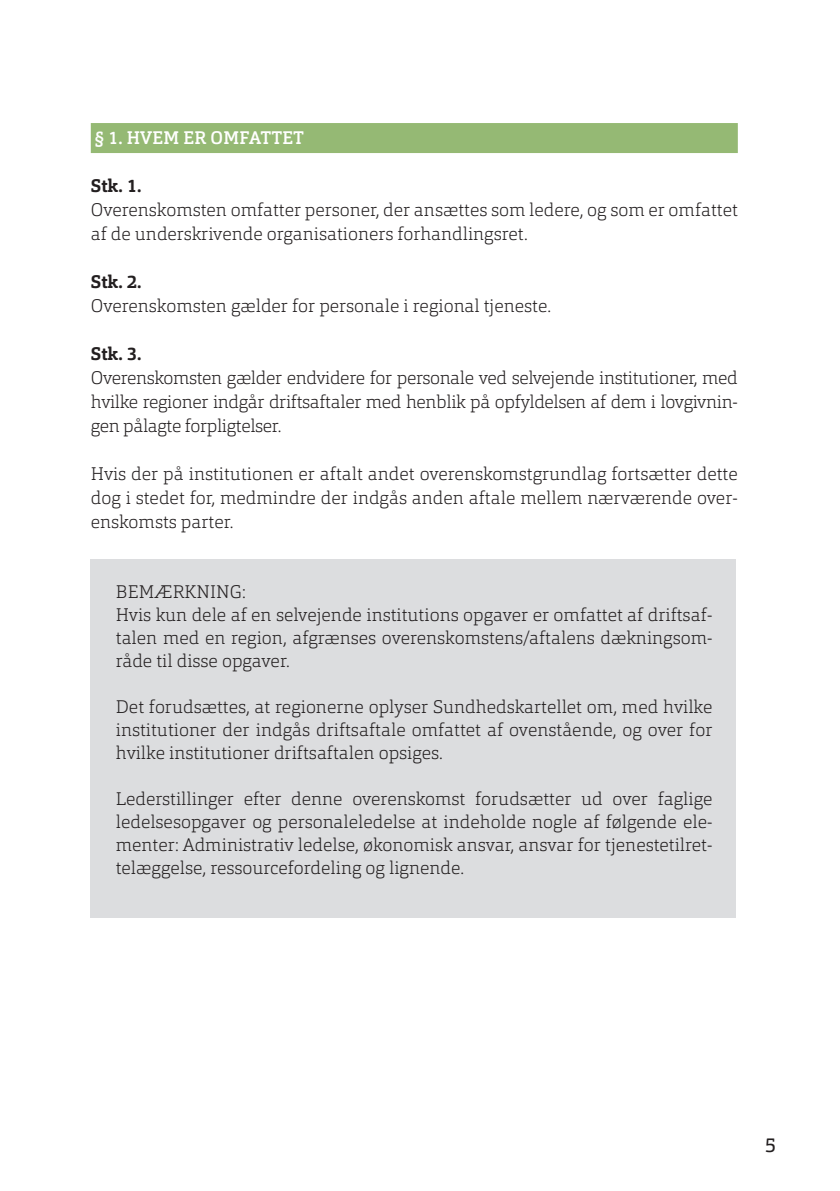
<style>
.page{position:relative;width:840px;height:1191px;background:#fff}
.page>*{position:absolute;margin:0;border:0;box-sizing:border-box;transform-origin:0 0}
.t1{font:20px "Orgon Slab";color:#231f20}
.Brødtxt{font:200 18px/23px "Orgon Slab";color:#231f20;text-align:justify}
.Brødtxt-fed{font:700 18px "Orgon Slab";color:#231f20}
.overskrift_graa{font:500 18px "Orgon Slab";letter-spacing:.005em;color:#fff}
</style>
<div class="page">
<div style="left:91px;top:123px;width:646px;height:30px;background:#95b974"></div>
<div style="left:91px;top:559px;width:644px;height:358px;background:#dcdddf"></div>
<p class="overskrift_graa" style="left:95px;top:126px;width:211px">§ 1. HVEM ER OMFATTET</p>
<p class="Brødtxt-fed" style="left:91px;top:174px;width:52px">Stk. 1.</p>
<p class="Brødtxt" style="left:91px;top:198px;width:648px;line-height:24px">Overenskomsten omfatter personer, der ansættes som ledere, og som er omfattet af de underskrivende organisationers forhandlingsret.</p>
<p class="Brødtxt-fed" style="left:91px;top:270px;width:52px">Stk. 2.</p>
<p class="Brødtxt" style="left:91px;top:294px;width:461px">Overenskomsten gælder for personale i regional tjeneste.</p>
<p class="Brødtxt-fed" style="left:91px;top:342px;width:52px">Stk. 3.</p>
<p class="Brødtxt" style="left:91px;top:366px;width:648px;line-height:24px">Overenskomsten gælder endvidere for personale ved selvejende institutioner, med hvilke regioner indgår driftsaftaler med henblik på opfyldelsen af dem i lovgivnin&shy;gen pålagte forpligtelser.</p>
<p class="Brødtxt" style="left:91px;top:462px;width:648px;line-height:24px">Hvis der på institutionen er aftalt andet overenskomstgrundlag fortsætter dette dog i stedet for, medmindre der indgås anden aftale mellem nærværende over&shy;enskomsts parter.</p>
<p class="Brødtxt" style="left:116px;top:580px;width:132px">BEMÆRKNING:</p>
<p class="Brødtxt" style="left:116px;top:603px;width:598px">Hvis kun dele af en selvejende institutions opgaver er omfattet af driftsaf&shy;talen med en region, afgrænses overenskomstens/aftalens dækningsom&shy;råde til disse opgaver.</p>
<p class="Brødtxt" style="left:116px;top:695px;width:598px">Det forudsættes, at regionerne oplyser Sundhedskartellet om, med hvilke institutioner der indgås driftsaftale omfattet af ovenstående, og over for hvilke institutioner driftsaftalen opsiges.</p>
<p class="Brødtxt" style="left:116px;top:787px;width:598px">Lederstillinger efter denne overenskomst forudsætter ud over faglige ledelsesopgaver og personaleledelse at indeholde nogle af følgende ele&shy;menter: Administrativ ledelse, økonomisk ansvar, ansvar for tjenestetilret&shy;telæggelse, ressourcefordeling og lignende.</p>
<p class="t1" style="left:764px;top:1132px;width:13px">5</p>
</div>
